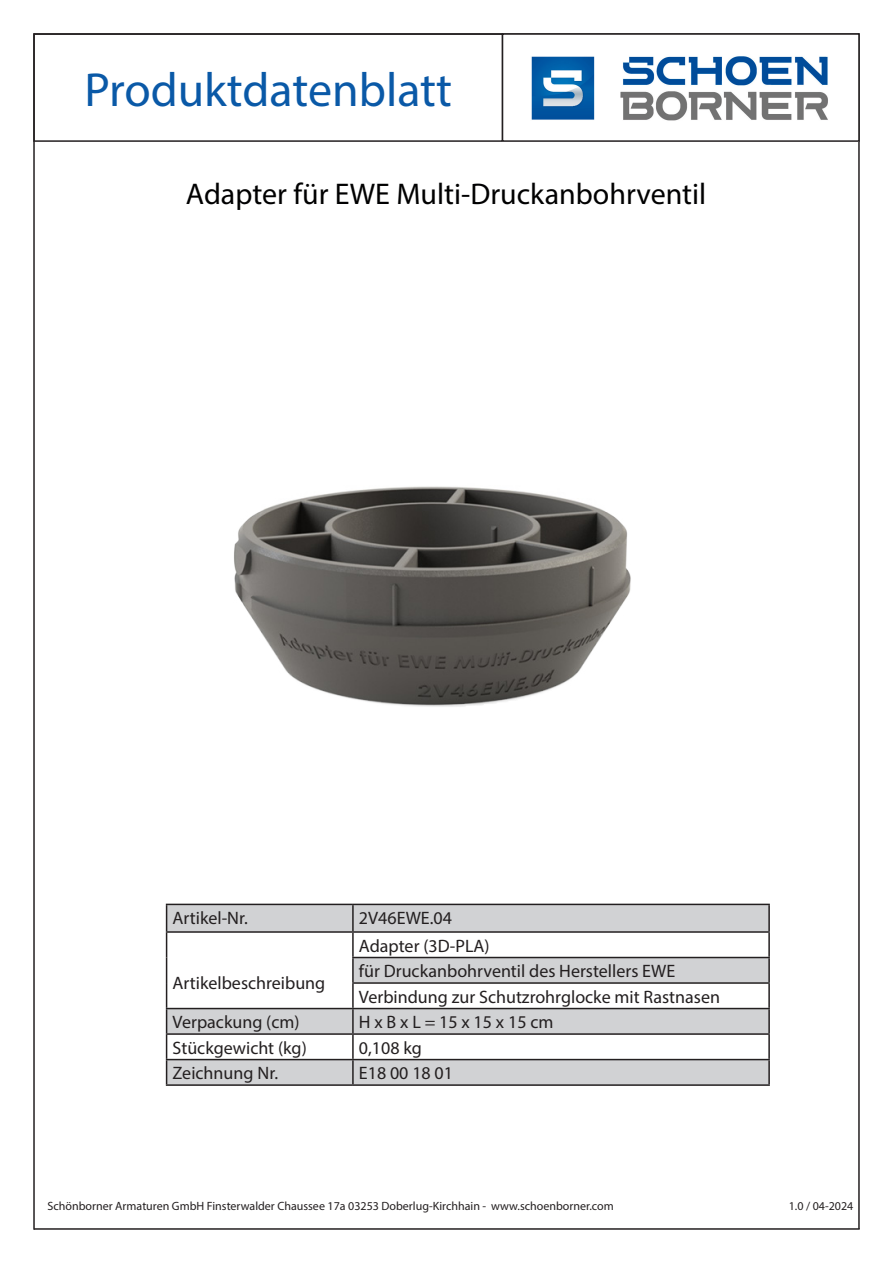
<style>
.page{position:relative;width:893px;height:1263px;background:#fff}
.page>*{position:absolute;margin:0;border:0;box-sizing:border-box;transform-origin:0 0}
.t1{font:48px "Myriad Pro";color:#0a59a7}
.t2{font:30px "Myriad Pro";color:#000001}
.t3{font:18px "Myriad Pro";color:#231f20}
.t4{font:12px "Myriad Pro";color:#231f20}
</style>
<div class="page">
<hr style="left:858px;top:33px;width:2px;height:1196px;background:#231f20">
<hr style="left:34px;top:1228px;width:826px;height:2px;background:#231f20">
<hr style="left:33px;top:33px;width:2px;height:1197px;background:#231f20">
<svg style="left:167px;top:905px;width:601px;height:179px;fill:#d1d2d4"></svg>
<hr style="left:166px;top:904px;width:187px;height:1px;background:#231f20">
<hr style="left:353px;top:904px;width:417px;height:1px;background:#231f20">
<hr style="left:352px;top:905px;width:2px;height:26px;background:#231f20">
<hr style="left:768px;top:905px;width:2px;height:26px;background:#231f20">
<hr style="left:166px;top:931px;width:187px;height:2px;background:#231f20">
<hr style="left:353px;top:931px;width:417px;height:2px;background:#231f20">
<hr style="left:352px;top:933px;width:2px;height:24px;background:#231f20">
<hr style="left:768px;top:933px;width:2px;height:24px;background:#231f20">
<hr style="left:352px;top:957px;width:418px;height:1px;background:#231f20">
<hr style="left:352px;top:958px;width:2px;height:24px;background:#231f20">
<hr style="left:768px;top:958px;width:2px;height:24px;background:#231f20">
<hr style="left:352px;top:982px;width:418px;height:2px;background:#231f20">
<hr style="left:352px;top:984px;width:2px;height:24px;background:#231f20">
<hr style="left:768px;top:984px;width:2px;height:24px;background:#231f20">
<hr style="left:166px;top:1008px;width:187px;height:1px;background:#231f20">
<hr style="left:353px;top:1008px;width:417px;height:1px;background:#231f20">
<hr style="left:352px;top:1009px;width:2px;height:24px;background:#231f20">
<hr style="left:768px;top:1009px;width:2px;height:24px;background:#231f20">
<hr style="left:166px;top:1033px;width:187px;height:2px;background:#231f20">
<hr style="left:353px;top:1033px;width:417px;height:2px;background:#231f20">
<hr style="left:352px;top:1035px;width:2px;height:24px;background:#231f20">
<hr style="left:768px;top:1035px;width:2px;height:24px;background:#231f20">
<hr style="left:166px;top:1059px;width:187px;height:1px;background:#231f20">
<svg style="left:166px;top:905px;width:1px;height:179px"></svg>
<hr style="left:353px;top:1059px;width:417px;height:1px;background:#231f20">
<hr style="left:352px;top:1060px;width:2px;height:24px;background:#231f20">
<hr style="left:768px;top:1060px;width:2px;height:24px;background:#231f20">
<hr style="left:166px;top:1084px;width:187px;height:2px;background:#231f20">
<hr style="left:353px;top:1084px;width:417px;height:2px;background:#231f20">
<div style="left:33px;top:33px;width:470px;height:109px;border:2px solid #231f20"></div>
<img style="left:531px;top:56px;width:297px;height:65px">
<div style="left:502px;top:33px;width:358px;height:109px;border:2px solid #231f20"></div>
<img style="left:234px;top:486px;width:397px;height:221px">
<p class="t1" style="left:84px;top:60px;width:369px">Produktdatenblatt</p>
<p class="t2" style="left:186px;top:175px;width:522px">Adapter für EWE Multi-Druckanbohrventil</p>
<p class="t3" style="left:173px;top:907px;width:77px">Artikel-Nr.</p>
<p class="t3" style="left:359px;top:907px;width:94px">2V46EWE.04</p>
<p class="t3" style="left:173px;top:972px;width:154px">Artikelbeschreibung</p>
<p class="t3" style="left:359px;top:934px;width:132px">Adapter (3D-PLA)</p>
<p class="t3" style="left:359px;top:960px;width:318px">für Druckanbohrventil des Herstellers EWE</p>
<p class="t3" style="left:359px;top:985px;width:363px">Verbindung zur Schutzrohrglocke mit Rastnasen</p>
<p class="t3" style="left:173px;top:1011px;width:129px">Verpackung (cm)</p>
<p class="t3" style="left:359px;top:1011px;width:196px">H x B x L = 15 x 15 x 15 cm</p>
<p class="t3" style="left:173px;top:1036px;width:136px">Stückgewicht (kg)</p>
<p class="t3" style="left:359px;top:1036px;width:64px">0,108 kg</p>
<p class="t3" style="left:173px;top:1062px;width:107px">Zeichnung Nr.</p>
<p class="t3" style="left:359px;top:1062px;width:96px">E18 00 18 01</p>
<p class="t4" style="left:48px;top:1198px;width:568px">Schönborner Armaturen GmbH Finsterwalder Chaussee 17a 03253 Doberlug-Kirchhain - www.schoenborner.com</p>
<p class="t4" style="left:789px;top:1198px;width:66px">1.0 / 04-2024</p>
</div>
